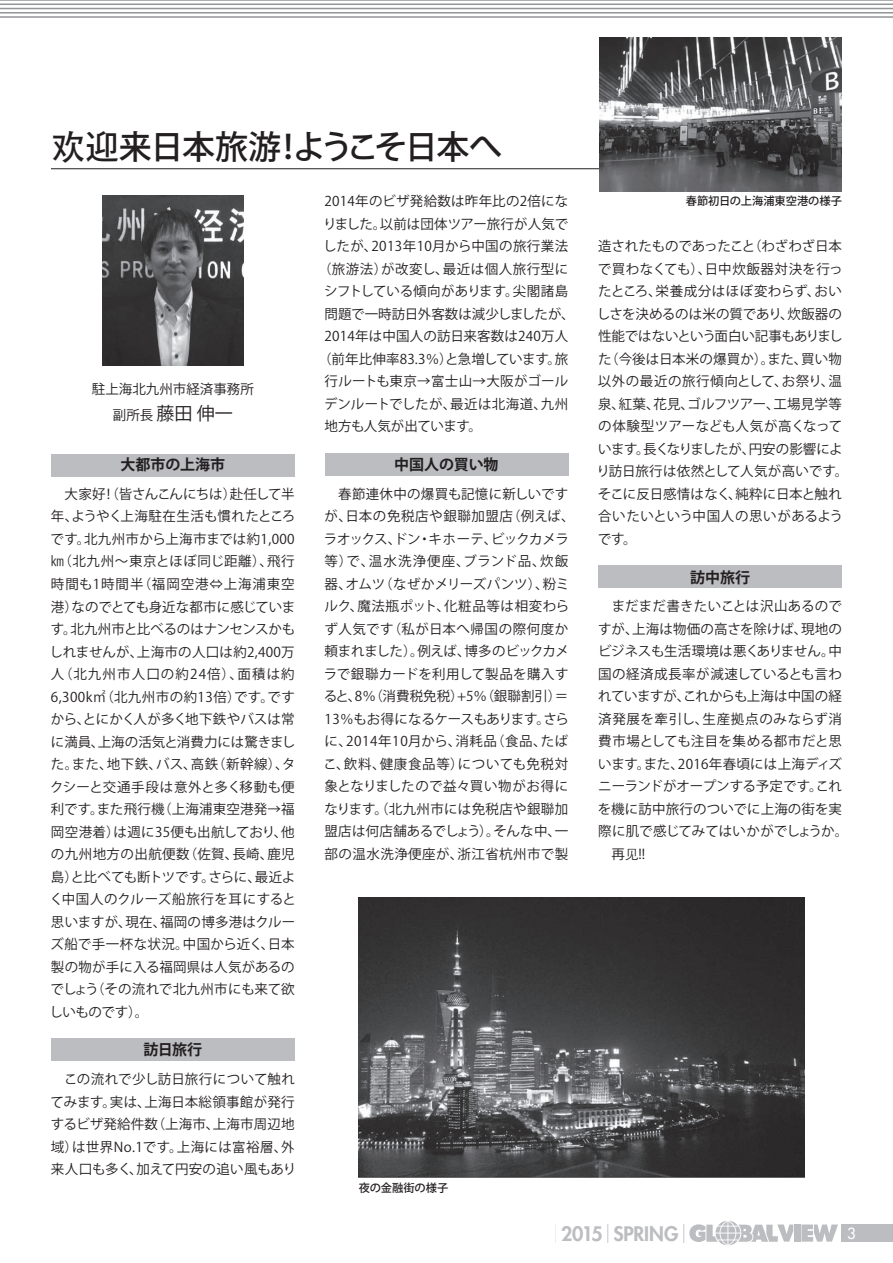
<style>
.page{position:relative;width:893px;height:1263px;background:#fff}
.page>*{position:absolute;margin:0;border:0;box-sizing:border-box;transform-origin:0 0}
.t1{font:500 33px "Koz Go Pr 6 N";letter-spacing:-.04em;color:#231f20}
.t2{font:800 19.5px "Futura";letter-spacing:-.01em;color:#bcbdc0}
.t3{font:18px "Koz Go Pr 6 N";color:#231f20}
.t4{font:700 15px "Koz Go Pr 6 N";color:#231f20}
.t5{font:15px "Futura";color:#fff}
.t6{font:13.5px/22.5px "Koz Go Pr 6 N";letter-spacing:.01em;color:#231f20}
.t7{font:13.5px "Koz Go Pr 6 N";letter-spacing:.03em;color:#231f20}
.t8{font:13.5px "Koz Go Pr 6 N";letter-spacing:.04em;color:#231f20}
.t9{font:13.5px "Koz Go Pr 6 N";letter-spacing:-.03em;color:#231f20}
.t10{font:500 11.25px "Koz Go Pr 6 N";color:#231f20}
.s1{font-family:"ST Heiti TC";font-size:34.65px}
.s2{font-size:13.5px}
.s3{font-family:"ST Heiti TC";font-weight:300}
.s4{font-family:"Koz Go Pr 6 N";font-weight:400}
</style>
<div class="page">
<hr style="left:51px;top:168px;width:791px;height:1px;background:#231f20">
<hr style="left:0;top:0;width:893px;height:1px;background:#939598">
<hr style="left:0;top:4px;width:893px;height:1px;background:#939598">
<hr style="left:0;top:8px;width:893px;height:1px;background:#939598">
<hr style="left:0;top:12px;width:893px;height:2px;background:#939598">
<hr style="left:0;top:16px;width:893px;height:2px;background:#939598">
<img style="left:599px;top:38px;width:243px;height:153px">
<img style="left:358px;top:898px;width:447px;height:279px">
<div style="left:51px;top:454px;width:244px;height:22px;background:#bcbdc0"></div>
<div style="left:51px;top:1038px;width:244px;height:23px;background:#bcbdc0"></div>
<div style="left:325px;top:453px;width:244px;height:23px;background:#bcbdc0"></div>
<div style="left:598px;top:565px;width:244px;height:23px;background:#bcbdc0"></div>
<img style="left:102px;top:196px;width:142px;height:170px">
<div style="left:842px;top:1224px;width:51px;height:18px;background:#bcbdc0"></div>
<div style="left:794px;top:1224px;width:6px;height:17px;background:#bcbdc0"></div>
<svg style="left:801px;top:1224px;width:37px;height:17px"></svg>
<svg style="left:689px;top:1221px;width:104px;height:24px"></svg>
<h1 class="t1" style="left:51px;top:128px;width:453px"><span class="s1">欢</span>迎来日本旅游！ようこそ日本へ</h1>
<p class="t6" style="left:92px;top:378px;width:163px">駐上海北九州市経済事務所</p>
<h3 class="t3" style="left:113px;top:403px;width:121px"><span class="s2">副所長</span> 藤田 伸一</h3>
<p class="t4" style="left:120px;top:456px;width:106px">大都市の上海市</p>
<p class="t6" style="left:50px;top:483px;width:248px;text-align:justify">　大家好！（皆さんこんにちは）赴任して半年、ようやく上海駐在生活も慣れたところです。北九州市から上海市までは約1,000㎞（北九州～東京とほぼ同じ距離）、飛行時間も1時間半（福岡空港⇔上海浦東空港）なのでとても身近な都市に感じています。北九州市と比べるのはナンセンスかもしれませんが、上海市の人口は約2,400万人（北九州市人口の約24倍）、面積は約6,300k㎡（北九州市の約13倍）です。ですから、とにかく人が多く地下鉄やバスは常に満員、上海の活気と消費力には驚きました。また、地下鉄、バス、高鉄（新幹線）、タクシーと交通手段は意外と多く移動も便利です。また飛行機（上海浦東空港発→福岡空港着）は週に35便も出航しており、他の九州地方の出航便数（佐賀、長崎、鹿児島）と比べても断トツです。さらに、最近よく中国人のクルーズ船旅行を耳にすると思いますが、現在、福岡の博多港はクルーズ船で手一杯な状況。中国から近く、日本製の物が手に入る福岡県は人気があるのでしょう（その流れで北九州市にも来て欲しいものです）。</p>
<p class="t4" style="left:143px;top:1041px;width:60px">訪日旅行</p>
<p class="t6" style="left:51px;top:1068px;width:247px;text-align:justify">　この流れで少し訪日旅行について触れてみます。実は、上海日本総領事館が発行するビザ発給件数（上海市、上海市周辺地域）は世界No.1です。上海には富裕層、外来人口も多く、加えて円安の追い風もあり</p>
<p class="t6" style="left:325px;top:190px;width:245px">2014年のビザ発給数は昨年比の2倍にな</p>
<p class="t6" style="left:323px;top:213px;width:247px">りました。以前は団体ツアー旅行が人気で</p>
<p class="t7" style="left:323px;top:239px;width:247px">したが、2013年10月から中国の旅行業法</p>
<p class="t8" style="left:318px;top:261px;width:252px">（旅游法）が改変し、最近は個人旅行型に</p>
<p class="t6" style="left:324px;top:280px;width:246px">シフトしている傾向があります。尖閣諸島</p>
<p class="t6" style="left:325px;top:303px;width:252px">問題で一時訪日外客数は減少しましたが、</p>
<p class="t6" style="left:325px;top:325px;width:245px">2014年は中国人の訪日来客数は240万人</p>
<p class="t6" style="left:318px;top:348px;width:252px">（前年比伸率83.3％）と急増しています。旅</p>
<p class="t6" style="left:325px;top:370px;width:245px">行ルートも東京→富士山→大阪がゴール</p>
<p class="t7" style="left:324px;top:396px;width:246px">デンルートでしたが、最近は北海道、九州</p>
<p class="t9" style="left:325px;top:419px;width:159px">地方も人気が出ています。</p>
<p class="t4" style="left:394px;top:456px;width:106px">中国人の買い物</p>
<p class="t6" style="left:324px;top:483px;width:253px">　春節連休中の爆買も記憶に新しいですが、日本の免税店や銀聯加盟店（例えば、ラオックス、ドン・キホーテ、ビックカメラ等）で、温水洗浄便座、ブランド品、炊飯器、オムツ（なぜかメリーズパンツ）、粉ミルク、魔法瓶ポット、化粧品等は相変わらず人気です（私が日本へ帰国の際何度か頼まれました）。例えば、博多のビックカメラで銀聯カードを利用して製品を購入すると、8％（消費税免税）+5％（銀聯割引）＝<br>13％もお得になるケースもあります。さらに、2014年10月から、消耗品（食品、たばこ、飲料、健康食品等）についても免税対象となりましたので益々買い物がお得になります。（北九州市には免税店や銀聯加盟店は何店舗あるでしょう）。そんな中、一部の温水洗浄便座が、浙江省杭州市で製</p>
<p class="t10" style="left:359px;top:1182px;width:91px">夜の金融街の様子</p>
<p class="t10" style="left:686px;top:195px;width:158px">春節初日の上海浦東空港の様子</p>
<p class="t6" style="left:597px;top:235px;width:253px">造されたものであったこと（わざわざ日本で買わなくても）、日中炊飯器対決を行ったところ、栄養成分はほぼ変わらず、おいしさを決めるのは米の質であり、炊飯器の性能ではないという面白い記事もありました（今後は日本米の爆買か）。また、買い物以外の最近の旅行傾向として、お祭り、温泉、紅葉、花見、ゴルフツアー、工場見学等の体験型ツアーなども人気が高くなっています。長くなりましたが、円安の影響により訪日旅行は依然として人気が高いです。そこに反日感情はなく、純粋に日本と触れ合いたいという中国人の思いがあるようです。</p>
<p class="t4" style="left:690px;top:568px;width:61px">訪中旅行</p>
<p class="t6" style="left:598px;top:595px;width:252px">　まだまだ書きたいことは沢山あるのですが、上海は物価の高さを除けば、現地のビジネスも生活環境は悪くありません。中国の経済成長率が減速しているとも言われていますが、これからも上海は中国の経済発展を牽引し、生産拠点のみならず消費市場としても注目を集める都市だと思います。また、2016年春頃には上海ディズニーランドがオープンする予定です。これを機に訪中旅行のついでに上海の街を実際に肌で感じてみてはいかがでしょうか。　再<span class="s3">见</span>!!</p>
<h2 class="t2" style="left:546px;top:1220px;width:149px"><span class="s4">｜</span>2015<span class="s4">｜</span>SPRING<span class="s4">｜</span></h2>
<p class="t5" style="left:847px;top:1223px;width:10px">3</p>
</div>
